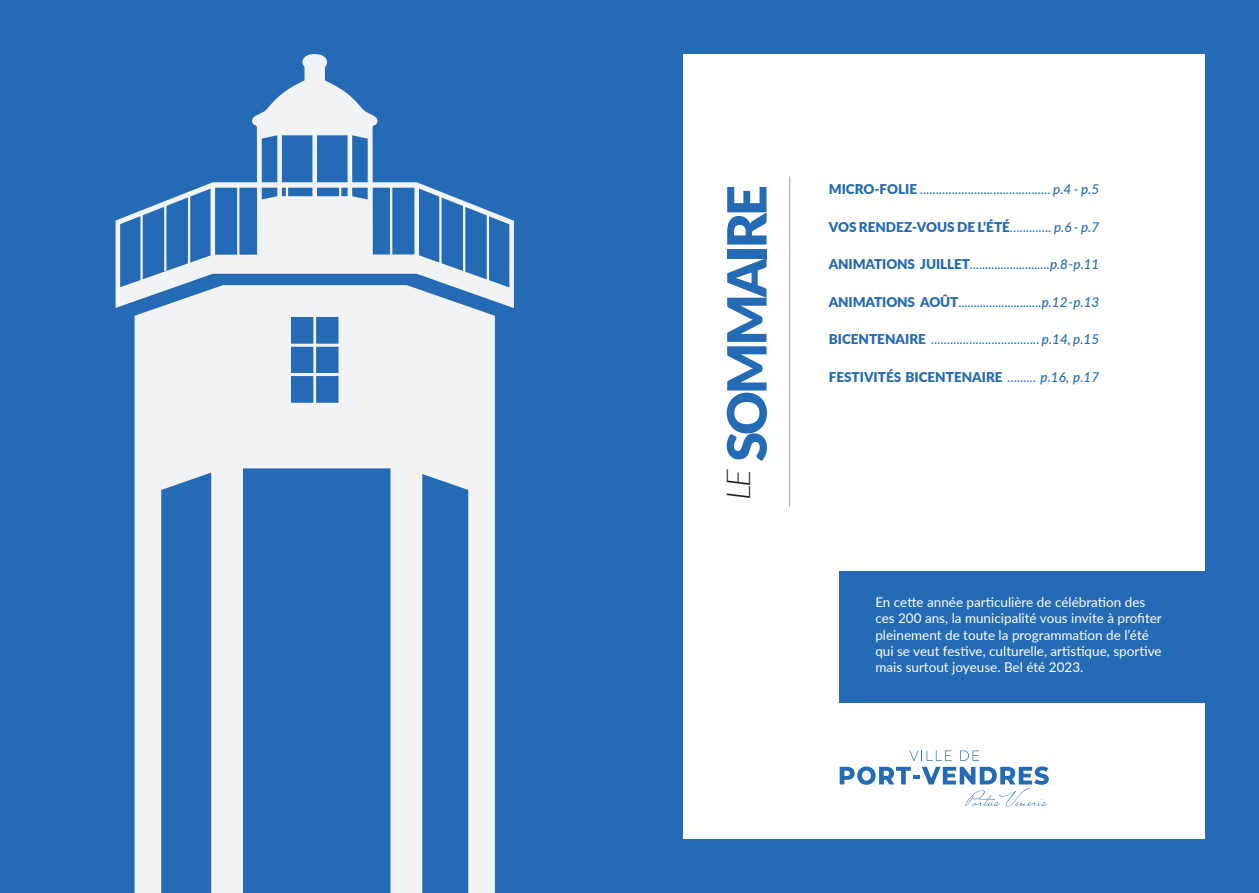
<style>
.page{position:relative;width:1259px;height:893px;background:#246ab4}
.page>*{position:absolute;margin:0;border:0;box-sizing:border-box;transform-origin:0 0}
.t1{font:900 54px "Lato";letter-spacing:-.06em;color:#246ab4}
.t2{font:13.5px "Lato";color:#246ab4}
.t3{font:13.5px/16.2px "Lato";color:#fff}
.t4{font:900 13.5px "Lato";color:#246ab4}
.s1{font-weight:900}
.s2{font-weight:500;font-style:italic}
.s3{font-weight:400}
</style>
<div class="page">
<svg style="left:135px;top:308px;width:360px;height:585px"></svg>
<svg style="left:116px;top:54px;width:398px;height:254px"></svg>
<div style="left:683px;top:54px;width:522px;height:785px;background:#fff"></div>
<div style="left:839px;top:571px;width:420px;height:132px;background:#246ab4"></div>
<hr style="left:789px;top:176px;width:1px;height:331px;background:#b2b3b7">
<svg style="left:839px;top:750px;width:209px;height:56px"></svg>
<h1 class="t1" style="left:706px;top:500px;width:316px;rotate:-90deg"><sup>LE</sup> SOMMAIRE</h1>
<p class="t2" style="left:828px;top:180px;width:272px"><span class="s1">MICRO-FOLIE</span> ......................................... <span class="s2">p.4 - p.5</span></p>
<p class="t4" style="left:828px;top:217px;width:272px">VOS RENDEZ-VOUS DE L’ÉTÉ<span class="s3">.............</span> <span class="s2">p.6 - p.7</span></p>
<p class="t2" style="left:828px;top:255px;width:272px"><span class="s1">ANIMATIONS JUILLET</span>.......................... <span class="s2">p.8 - p.11</span></p>
<p class="t2" style="left:828px;top:292px;width:272px"><span class="s1">ANIMATIONS AOÛT</span>........................... <span class="s2">p.12 - p.13</span></p>
<p class="t2" style="left:828px;top:330px;width:272px"><span class="s1">BICENTENAIRE</span> .................................. <span class="s2">p.14, p.15</span></p>
<p class="t4" style="left:828px;top:367px;width:272px">FESTIVITÉS BICENTENAIRE <span class="s3">.........</span> <span class="s2">p.16, p.17</span></p>
<p class="t3" style="left:875px;top:593px;width:288px">En cette année particulière de célébration des ces 200 ans, la municipalité vous invite à profiter pleinement de toute la programmation de l’été qui se veut festive, culturelle, artistique, sportive mais surtout joyeuse. Bel été 2023.</p>
</div>
